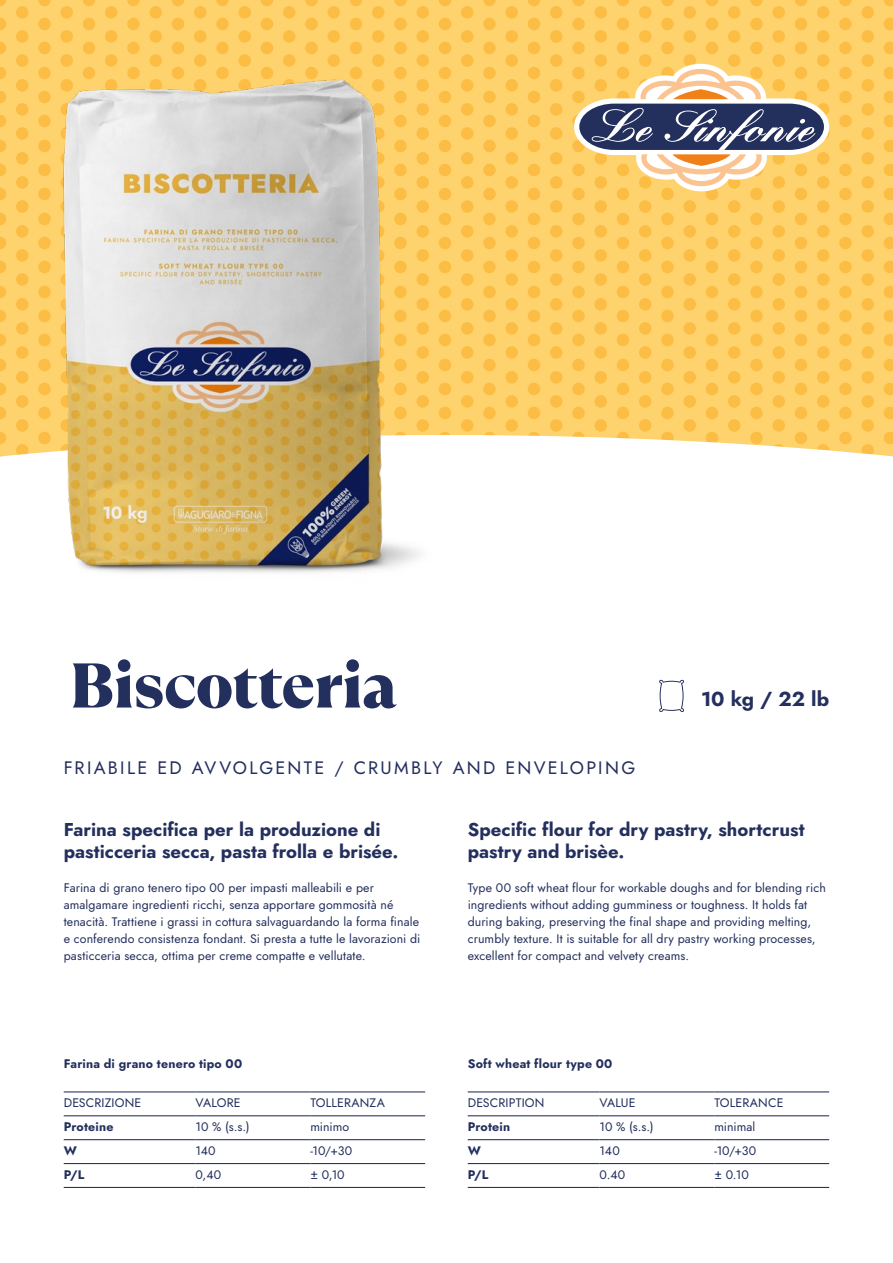
<style>
.page{position:relative;width:893px;height:1263px;background:#fff}
.page>*{position:absolute;margin:0;border:0;box-sizing:border-box;transform-origin:0 0}
.t1{font:900 63px "TT Ramillas";letter-spacing:-.015em;color:#232f5d}
.t2{font:700 20.25px "Jost";letter-spacing:-.01em;color:#232f5d}
.t3{font:700 18.6px/21.5px "Jost";color:#232f5d}
.t4{font:18px "Jost";letter-spacing:.125em;color:#232f5d}
.t5{font:12.3px/17px "Jost";letter-spacing:.01em;color:#232f5d}
.t6{font:700 12.3px "Jost";letter-spacing:.015em;color:#232f5d}
</style>
<div class="page">
<svg style="left:0;top:0;width:893px;height:435px;background:#fdcd63"></svg>
<svg style="left:480px;top:435px;width:413px;height:22px"></svg>
<img style="left:0;top:1px;width:476px;height:572px">
<svg style="left:574px;top:64px;width:255px;height:127px"></svg>
<svg style="left:659px;top:679px;width:25px;height:33px"></svg>
<hr style="left:64px;top:1091px;width:132px;height:1px;background:#232f5d">
<hr style="left:196px;top:1091px;width:114px;height:1px;background:#232f5d">
<hr style="left:310px;top:1091px;width:115px;height:1px;background:#232f5d">
<hr style="left:64px;top:1115px;width:132px;height:1px;background:#232f5d">
<hr style="left:196px;top:1115px;width:114px;height:1px;background:#232f5d">
<hr style="left:310px;top:1115px;width:115px;height:1px;background:#232f5d">
<hr style="left:64px;top:1139px;width:132px;height:1px;background:#232f5d">
<hr style="left:196px;top:1139px;width:114px;height:1px;background:#232f5d">
<hr style="left:310px;top:1139px;width:115px;height:1px;background:#232f5d">
<hr style="left:64px;top:1163px;width:132px;height:1px;background:#232f5d">
<hr style="left:196px;top:1163px;width:114px;height:1px;background:#232f5d">
<hr style="left:310px;top:1163px;width:115px;height:1px;background:#232f5d">
<hr style="left:64px;top:1187px;width:132px;height:1px;background:#232f5d">
<hr style="left:196px;top:1187px;width:114px;height:1px;background:#232f5d">
<hr style="left:310px;top:1187px;width:115px;height:1px;background:#232f5d">
<hr style="left:468px;top:1091px;width:132px;height:1px;background:#232f5d">
<hr style="left:600px;top:1091px;width:114px;height:1px;background:#232f5d">
<hr style="left:714px;top:1091px;width:115px;height:1px;background:#232f5d">
<hr style="left:468px;top:1115px;width:132px;height:1px;background:#232f5d">
<hr style="left:600px;top:1115px;width:114px;height:1px;background:#232f5d">
<hr style="left:714px;top:1115px;width:115px;height:1px;background:#232f5d">
<hr style="left:468px;top:1139px;width:132px;height:1px;background:#232f5d">
<hr style="left:600px;top:1139px;width:114px;height:1px;background:#232f5d">
<hr style="left:714px;top:1139px;width:115px;height:1px;background:#232f5d">
<hr style="left:468px;top:1163px;width:132px;height:1px;background:#232f5d">
<hr style="left:600px;top:1163px;width:114px;height:1px;background:#232f5d">
<hr style="left:714px;top:1163px;width:115px;height:1px;background:#232f5d">
<hr style="left:468px;top:1187px;width:132px;height:1px;background:#232f5d">
<hr style="left:600px;top:1187px;width:114px;height:1px;background:#232f5d">
<hr style="left:714px;top:1187px;width:115px;height:1px;background:#232f5d">
<h1 class="t1" style="left:69px;top:645px;width:329px">Biscotteria</h1>
<h3 class="t4" style="left:64px;top:755px;width:573px">FRIABILE ED AVVOLGENTE / CRUMBLY AND ENVELOPING</h3>
<h2 class="t2" style="left:701px;top:685px;width:129px">10 kg / 22 lb</h2>
<h3 class="t3" style="left:64px;top:819px;width:336px">Farina specifica per la produzione di pasticceria secca, pasta frolla e brisée.</h3>
<h3 class="t3" style="left:468px;top:819px;width:338px">Specific flour for dry pastry, shortcrust pastry and brisèe.</h3>
<p class="t5" style="left:64px;top:879px;width:358px">Farina di grano tenero tipo 00 per impasti malleabili e per amalgamare ingredienti ricchi, senza apportare gommosità né tenacità. Trattiene i grassi in cottura salvaguardando la forma finale e conferendo consistenza fondant. Si presta a tutte le lavorazioni di pasticceria secca, ottima per creme compatte e vellutate.</p>
<p class="t5" style="left:468px;top:879px;width:360px">Type 00 soft wheat flour for workable doughs and for blending rich ingredients without adding gumminess or toughness. It holds fat during baking, preserving the final shape and providing melting, crumbly texture. It is suitable for all dry pastry working processes, excellent for compact and velvety creams.</p>
<p class="t6" style="left:64px;top:1055px;width:180px">Farina di grano tenero tipo 00</p>
<p class="t6" style="left:468px;top:1055px;width:146px">Soft wheat flour type 00</p>
<p class="t5" style="left:64px;top:1095px;width:79px">DESCRIZIONE</p>
<p class="t5" style="left:196px;top:1095px;width:47px">VALORE</p>
<p class="t5" style="left:310px;top:1095px;width:76px">TOLLERANZA</p>
<p class="t6" style="left:64px;top:1118px;width:51px">Proteine</p>
<p class="t5" style="left:196px;top:1118px;width:56px">10 % (s.s.)</p>
<p class="t5" style="left:310px;top:1118px;width:40px">minimo</p>
<p class="t6" style="left:64px;top:1142px;width:15px">W</p>
<p class="t5" style="left:196px;top:1142px;width:22px">140</p>
<p class="t5" style="left:310px;top:1142px;width:43px">-10/+30</p>
<p class="t6" style="left:64px;top:1166px;width:22px">P/L</p>
<p class="t5" style="left:196px;top:1166px;width:27px">0,40</p>
<p class="t5" style="left:310px;top:1166px;width:36px">± 0,10</p>
<p class="t5" style="left:468px;top:1095px;width:78px">DESCRIPTION</p>
<p class="t5" style="left:600px;top:1095px;width:38px">VALUE</p>
<p class="t5" style="left:714px;top:1095px;width:71px">TOLERANCE</p>
<p class="t6" style="left:468px;top:1118px;width:44px">Protein</p>
<p class="t5" style="left:600px;top:1118px;width:56px">10 % (s.s.)</p>
<p class="t5" style="left:714px;top:1118px;width:42px">minimal</p>
<p class="t6" style="left:468px;top:1142px;width:15px">W</p>
<p class="t5" style="left:600px;top:1142px;width:22px">140</p>
<p class="t5" style="left:714px;top:1142px;width:43px">-10/+30</p>
<p class="t6" style="left:468px;top:1166px;width:22px">P/L</p>
<p class="t5" style="left:600px;top:1166px;width:27px">0.40</p>
<p class="t5" style="left:714px;top:1166px;width:36px">± 0.10</p>
</div>
